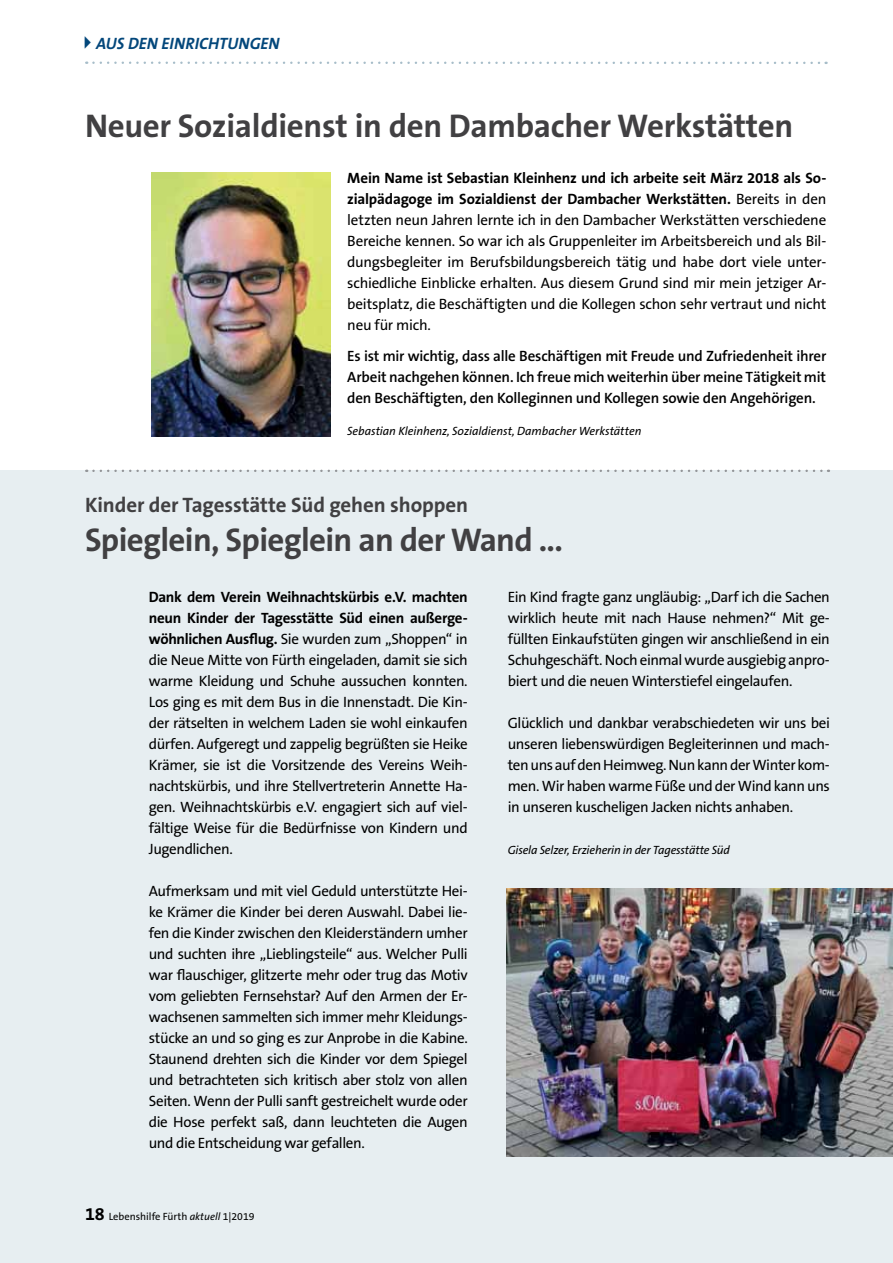
<style>
.page{position:relative;width:893px;height:1263px;background:#fff}
.page>*{position:absolute;margin:0;border:0;box-sizing:border-box;transform-origin:0 0}
.t1{font:700 33px "The Sans B7";letter-spacing:-.01em;color:#414042}
.t2{font:700 21px "The Sans B7";letter-spacing:-.005em;color:#414042}
.t3{font:italic 700 16.5px "The Sans B7";color:#03477b}
.t4{font:15px/21px "The Sans B5 Plain";letter-spacing:-.025em;color:#000;text-align:justify}
.t5{font:700 15px/21px "The Sans B7";letter-spacing:-.015em;color:#000}
.t6{font:600 15px/21px "The Sans B6";letter-spacing:-.01em;color:#000;text-align:justify}
.t7{font:italic 12px "The Sans B5 Plain";letter-spacing:-.01em;color:#000}
.t8{font:10.5px "The Sans B5 Plain";color:#000}
.s1{font-family:"Lucida Grande";font-weight:400;font-style:normal;font-size:21px}
.s2{font-family:"The Sans B5 Plain";font-weight:400}
.s3{font-family:"The Sans B7";font-weight:700}
.s4{font-family:"The Sans B7";font-weight:700;font-size:18px}
.s5{font-style:italic}
</style>
<div class="page">
<div style="left:0;top:471px;width:893px;height:792px;background:#e7eef1"></div>
<svg style="left:93px;top:62px;width:734px;height:2px"></svg>
<img style="left:151px;top:172px;width:180px;height:264px">
<svg style="left:93px;top:470px;width:736px;height:2px"></svg>
<img style="left:506px;top:889px;width:387px;height:268px">
<p class="t3" style="left:81px;top:34px;width:200px"><span class="s1">▸</span> AUS DEN EINRICHTUNGEN</p>
<h1 class="t1" style="left:85px;top:108px;width:710px">Neuer Sozialdienst in den Dambacher Werkstätten</h1>
<p class="t5" style="left:347px;top:167px;width:481px">Mein Name ist Sebastian Kleinhenz und ich arbeite seit März 2018 als So&shy;zialpädagoge im Sozialdienst der Dambacher Werkstätten. <span class="s2">Bereits in den</span></p>
<p class="t4" style="left:347px;top:209px;width:481px">letzten neun Jahren lernte ich in den Dambacher Werkstätten verschiedene Bereiche kennen. So war ich als Gruppenleiter im Arbeitsbereich und als Bil&shy;dungsbegleiter im Berufsbildungsbereich tätig und habe dort viele unter&shy;schiedliche Einblicke erhalten. Aus diesem Grund sind mir mein jetziger Ar&shy;beitsplatz, die Beschäftigten und die Kollegen schon sehr vertraut und nicht neu für mich.</p>
<p class="t6" style="left:347px;top:346px;width:481px">Es ist mir wichtig, dass alle Beschäftigen mit Freude und Zufriedenheit ihrer Arbeit nachgehen können. Ich freue mich weiterhin über meine Tätigkeit mit den Beschäftigten, den Kolleginnen und Kollegen sowie den Angehörigen.</p>
<p class="t7" style="left:347px;top:424px;width:296px">Sebastian Kleinhenz, Sozialdienst, Dambacher Werkstätten</p>
<h2 class="t2" style="left:85px;top:493px;width:385px">Kinder der Tagesstätte Süd gehen shoppen</h2>
<h1 class="t1" style="left:85px;top:522px;width:479px">Spieglein, Spieglein an der Wand ...</h1>
<p class="t5" style="left:149px;top:587px;width:320px">Dank dem Verein Weihnachtskürbis e.V. machten neun Kinder der Tagesstätte Süd einen außerge-</p>
<p class="t4" style="left:149px;top:629px;width:320px"><span class="s3">wöhnlichen Ausflug.</span> Sie wurden zum „Shoppen“ in die Neue Mitte von Fürth eingeladen, damit sie sich warme Kleidung und Schuhe aussuchen konnten.<br>Los ging es mit dem Bus in die Innenstadt. Die Kin&shy;der rätselten in welchem Laden sie wohl einkaufen dürfen. Aufgeregt und zappelig begrüßten sie Heike Krämer, sie ist die Vorsitzende des Vereins Weih&shy;nachtskürbis, und ihre Stellvertreterin Annette Ha&shy;gen. Weihnachtskürbis e.V. engagiert sich auf viel&shy;fältige Weise für die Bedürfnisse von Kindern und Jugendlichen.</p>
<p class="t4" style="left:149px;top:881px;width:320px">Aufmerksam und mit viel Geduld unterstützte Hei&shy;ke Krämer die Kinder bei deren Auswahl. Dabei lie&shy;fen die Kinder zwischen den Kleiderständern umher und suchten ihre „Lieblingsteile“ aus. Welcher Pulli war flauschiger, glitzerte mehr oder trug das Motiv vom geliebten Fernsehstar? Auf den Armen der Er&shy;wachsenen sammelten sich immer mehr Kleidungs&shy;stücke an und so ging es zur Anprobe in die Kabine.<br>Staunend drehten sich die Kinder vor dem Spiegel und betrachteten sich kritisch aber stolz von allen Seiten. Wenn der Pulli sanft gestreichelt wurde oder die Hose perfekt saß, dann leuchteten die Augen und die Entscheidung war gefallen.</p>
<p class="t4" style="left:508px;top:587px;width:324px">Ein Kind fragte ganz ungläubig: „Darf ich die Sachen wirklich heute mit nach Hause nehmen?“ Mit ge&shy;füllten Einkaufstüten gingen wir anschließend in ein Schuhgeschäft. Noch einmal wurde ausgiebig anpro&shy;biert und die neuen Winterstiefel eingelaufen.</p>
<p class="t4" style="left:508px;top:713px;width:324px">Glücklich und dankbar verabschiedeten wir uns bei unseren liebenswürdigen Begleiterinnen und mach&shy;ten uns auf den Heimweg. Nun kann der Winter kom&shy;men. Wir haben warme Füße und der Wind kann uns in unseren kuscheligen Jacken nichts anhaben.</p>
<p class="t7" style="left:508px;top:844px;width:223px">Gisela Selzer, Erzieherin in der Tagesstätte Süd</p>
<p class="t8" style="left:85px;top:1211px;width:171px"><span class="s4">18</span> Lebenshilfe Fürth <span class="s5">aktuell</span> 1|2019</p>
</div>
